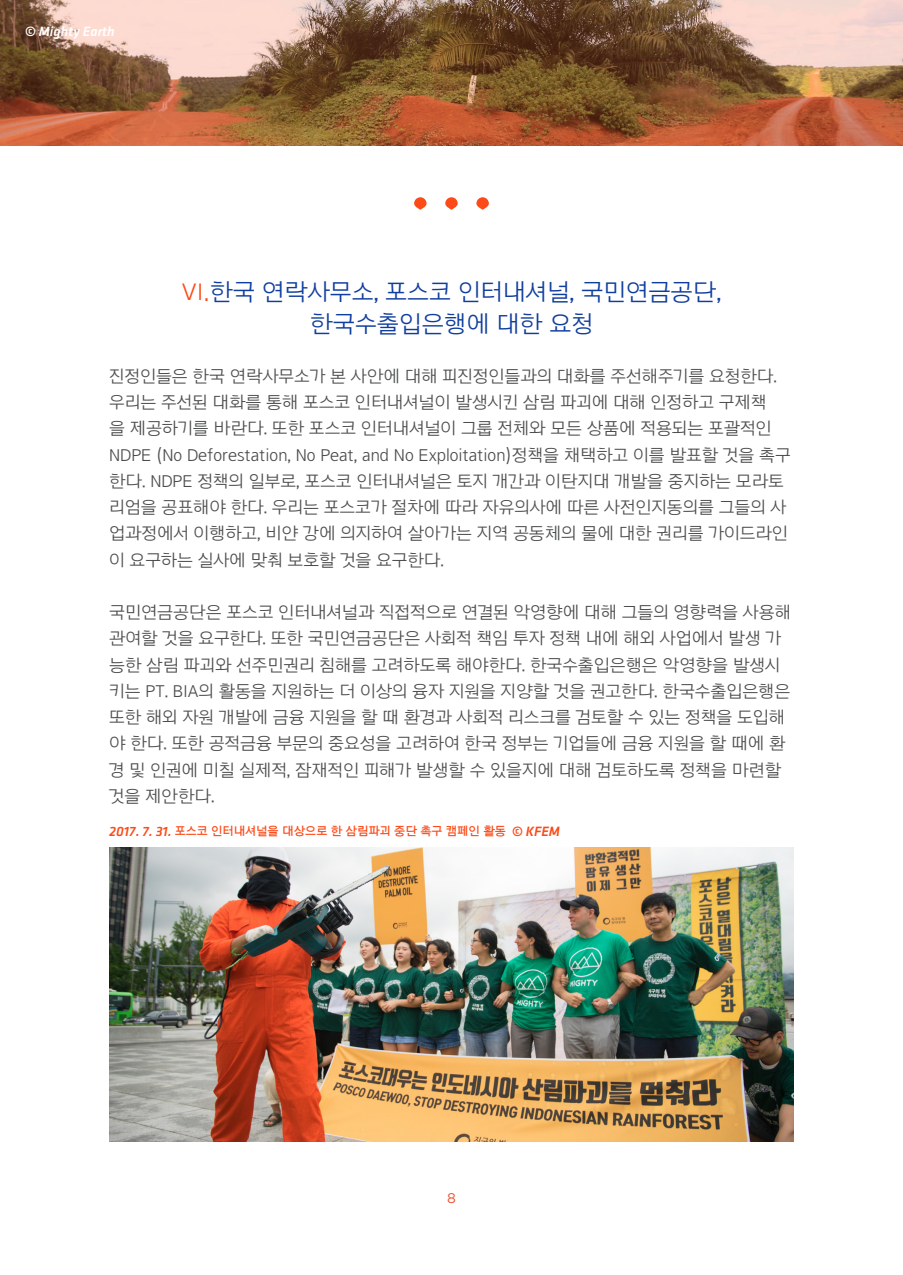
<style>
.page{position:relative;width:903px;height:1275px;background:#fff}
.page>*{position:absolute;margin:0;border:0;box-sizing:border-box;transform-origin:0 0}
.t1{font:24.5px "Arita dotum Medium OTF";color:#103e9e}
.t2{font:17.5px/26.2px "Arita dotum Medium OTF";color:#4b4c4d}
.t3{font:italic 500 14px "Klavika";color:#fff}
.t4{font:14px "Gotham";color:#f05130}
.t5{font:12.25px "Arita dotum Semi Bold OTF";color:#fc4b19}
.s1{color:#fc4b19}
.s2{font-family:"Klavika";color:#fc4b19}
.s3{font-family:"Klavika";font-weight:500;font-style:italic;font-size:14px}
</style>
<div class="page">
<img style="left:109px;top:847px;width:685px;height:294px">
<img style="left:0;top:0;width:903px;height:145px">
<svg style="left:414px;top:197px;width:12px;height:13px"></svg>
<svg style="left:476px;top:197px;width:13px;height:13px"></svg>
<svg style="left:445px;top:197px;width:13px;height:13px"></svg>
<p class="t3" style="left:25px;top:24px;width:91px">© Mighty Earth</p>
<p class="t1" style="left:182px;top:278px;width:541px"><span class="s1">VI</span><span class="s2">.</span>한국 연락사무소, 포스코 인터내셔널, 국민연금공단,</p>
<p class="t1" style="left:310px;top:310px;width:285px">한국수출입은행에 대한 요청</p>
<p class="t2" style="left:109px;top:363px;width:683px">진정인들은 한국 연락사무소가 본 사안에 대해 피진정인들과의 대화를 주선해주기를 요청한다. 우리는 주선된 대화를 통해 포스코 인터내셔널이 발생시킨 삼림 파괴에 대해 인정하고 구제책<br>을 제공하기를 바란다. 또한 포스코 인터내셔널이 그룹 전체와 모든 상품에 적용되는 포괄적인 NDPE (No Deforestation, No Peat, and No Exploitation)정책을 채택하고 이를 발표할 것을 촉구 한다. NDPE 정책의 일부로, 포스코 인터내셔널은 토지 개간과 이탄지대 개발을 중지하는 모라토 리엄을 공표해야 한다. 우리는 포스코가 절차에 따라 자유의사에 따른 사전인지동의를 그들의 사 업과정에서 이행하고, 비얀 강에 의지하여 살아가는 지역 공동체의 물에 대한 권리를 가이드라인 이 요구하는 실사에 맞춰 보호할 것을 요구한다.</p>
<p class="t2" style="left:109px;top:599px;width:683px">국민연금공단은 포스코 인터내셔널과 직접적으로 연결된 악영향에 대해 그들의 영향력을 사용해 관여할 것을 요구한다. 또한 국민연금공단은 사회적 책임 투자 정책 내에 해외 사업에서 발생 가 능한 삼림 파괴와 선주민권리 침해를 고려하도록 해야한다. 한국수출입은행은 악영향을 발생시 키는 PT. BIA의 활동을 지원하는 더 이상의 융자 지원을 지양할 것을 권고한다. 한국수출입은행은 또한 해외 자원 개발에 금융 지원을 할 때 환경과 사회적 리스크를 검토할 수 있는 정책을 도입해 야 한다. 또한 공적금융 부문의 중요성을 고려하여 한국 정부는 기업들에 금융 지원을 할 때에 환 경 및 인권에 미칠 실제적, 잠재적인 피해가 발생할 수 있을지에 대해 검토하도록 정책을 마련할 것을 제안한다.</p>
<p class="t5" style="left:109px;top:824px;width:452px"><span class="s3">2017. 7. 31.</span> 포스코 인터내셔널을 대상으로 한 삼림파괴 중단 촉구 캠페인 활동 <span class="s3">© KFEM</span></p>
<p class="t4" style="left:447px;top:1190px;width:10px">8</p>
</div>
